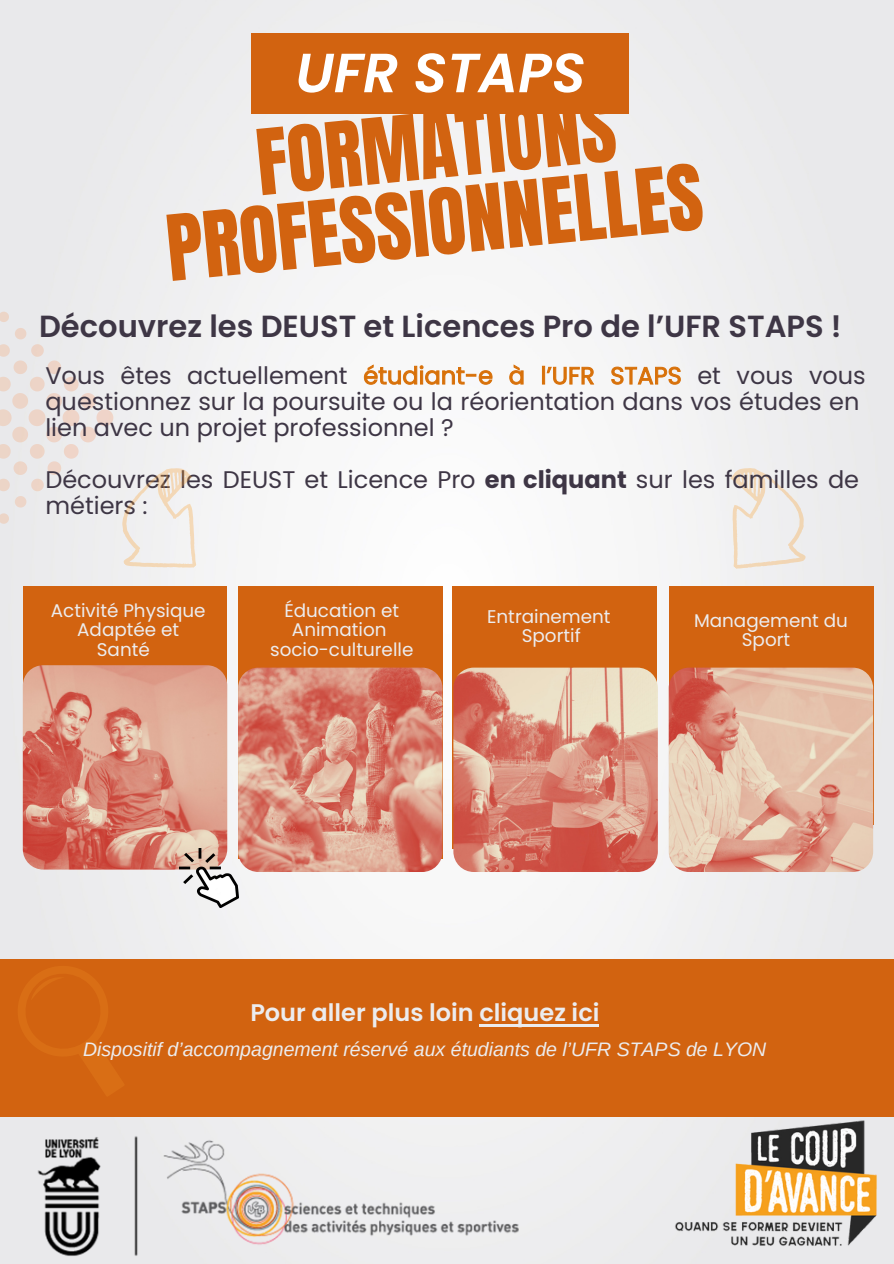
<style>
.page{position:relative;width:894px;height:1264px;background:#fff}
.page>*{position:absolute;margin:0;border:0;box-sizing:border-box;transform-origin:0 0}
.t1{font:77.4px/76.3px "Anton";color:#d26310;text-align:center}
.t2{font:italic 600 55.05px "Poppins";color:#fff}
.t3{font:600 30.45px "Poppins";color:#3e3645}
.t4{font:24px/26px "Poppins";color:#3e3645}
.t5{font:600 24px "Poppins";color:#ececee}
.t6{font:italic 19.5px "Arimo";color:#ececee}
.t7{font:18.3px/19.2px "Poppins";color:#ececee;text-align:center}
.s1{color:#d8710a}
.s2{font-weight:700}
</style>
<div class="page">
<img style="left:0;top:0;width:893px;height:1263px">
<div style="left:0;top:959px;width:892px;height:157px;background:#d26310"></div>
<div style="left:251px;top:33px;width:377px;height:81px;background:#d26310"></div>
<div style="left:23px;top:586px;width:204px;height:262px;background:#d26310"></div>
<img style="left:23px;top:665px;width:204px;height:204px;border-radius:20px">
<div style="left:238px;top:586px;width:204px;height:272px;background:#d26310"></div>
<img style="left:238px;top:667px;width:204px;height:205px;border-radius:20px">
<div style="left:452px;top:586px;width:204px;height:262px;background:#d26310"></div>
<img style="left:453px;top:667px;width:204px;height:205px;border-radius:20px">
<svg style="left:688px;top:458px;width:143px;height:128px"></svg>
<div style="left:669px;top:586px;width:203px;height:238px;background:#d26310"></div>
<img style="left:668px;top:667px;width:204px;height:205px;border-radius:20px">
<svg style="left:18px;top:966px;width:106px;height:130px"></svg>
<img style="left:179px;top:848px;width:59px;height:59px">
<img style="left:34px;top:1129px;width:491px;height:134px">
<img style="left:668px;top:1116px;width:210px;height:131px">
<svg style="left:0;top:263px;width:238px;height:337px"></svg>
<hr style="left:479px;top:1024px;width:120px;height:2px;background:#ececee">
<h2 class="t2" style="left:295px;top:34px;width:291px">UFR STAPS</h2>
<h1 class="t1" style="left:155px;top:138px;width:539px;rotate:-6deg">FORMATIONS<br>PROFESSIONNELLES</h1>
<p class="t3" style="left:39px;top:305px;width:804px">Découvrez les DEUST et Licences Pro de l’UFR STAPS !</p>
<p class="t4" style="left:45px;top:362px;width:821px">Vous êtes actuellement <span class="s1">étudiant-e à l’UFR STAPS</span> et vous vous questionnez sur la poursuite ou la réorientation dans vos études en lien avec un projet professionnel ?</p>
<p class="t4" style="left:45px;top:466px;width:815px">Découvrez les DEUST et Licence Pro <span class="s2">en cliquant</span> sur les familles de métiers :</p>
<p class="t7" style="left:51px;top:601px;width:156px">Activité Physique<br>Adaptée et<br>Santé</p>
<p class="t7" style="left:270px;top:601px;width:145px">Éducation et<br>Animation socio-culturelle</p>
<p class="t7" style="left:487px;top:607px;width:125px">Entrainement<br>Sportif</p>
<p class="t7" style="left:693px;top:610px;width:155px">Management du<br>Sport</p>
<p class="t5" style="left:250px;top:996px;width:350px">Pour aller plus loin cliquez ici</p>
<p class="t6" style="left:83px;top:1038px;width:684px">Dispositif d’accompagnement réservé aux étudiants de l’UFR STAPS de LYON</p>
</div>
